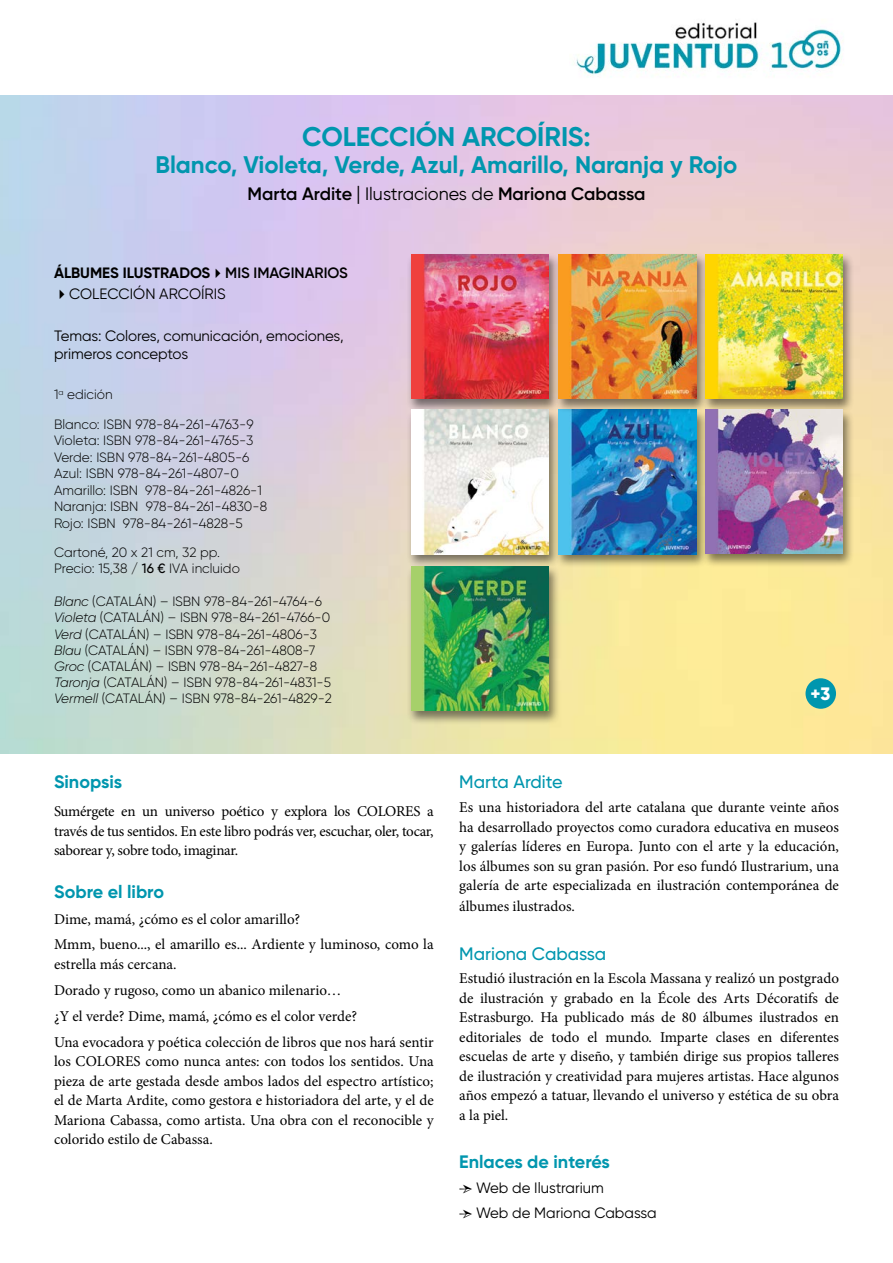
<style>
.page{position:relative;width:893px;height:1263px;background:#fff}
.page>*{position:absolute;margin:0;border:0;box-sizing:border-box;transform-origin:0 0}
.t1{font:700 27px "Gilroy";color:#0096ae}
.t2{font:700 24px "Gilroy";color:#0096ae}
.t3{font:600 18px "Gilroy";color:#000}
.t4{font:700 18px "Gilroy";color:#0096ae}
.t5{font:500 18px "Gilroy";color:#0096ae}
.t6{font:800 18px "Gilroy";color:#fff}
.t7{font:15px/19.5px "Minion Pro";color:#000;text-align:justify}
.t8{font:15px/18px "Gilroy";letter-spacing:-.005em;color:#000}
.t9{font:700 15px "Gilroy";color:#000}
.t10{font:300 13.5px/16.5px "Gilroy";letter-spacing:-.005em;color:#000}
.s1{font-family:"Helvetica Neue CE";font-weight:400}
.s2{font-weight:400}
.s3{font-weight:600}
.s4{font-weight:500}
.s5{font-style:italic}
.s6{font-family:"Minion Pro"}
</style>
<div class="page">
<img style="left:576px;top:22px;width:266px;height:54px">
<div style="left:805px;top:678px;width:31px;height:31px;background:#0096ae;border-radius:50%"></div>
<div style="left:406px;top:252px;width:154px;height:161px;background:#000;opacity:.5"></div>
<img style="left:411px;top:254px;width:138px;height:145px">
<div style="left:406px;top:408px;width:154px;height:160px;background:#000;opacity:.5"></div>
<img style="left:411px;top:410px;width:138px;height:144px">
<div style="left:406px;top:564px;width:154px;height:161px;background:#000;opacity:.5"></div>
<img style="left:411px;top:566px;width:138px;height:144px">
<div style="left:554px;top:408px;width:154px;height:160px;background:#000;opacity:.5"></div>
<img style="left:559px;top:413px;width:137px;height:141px">
<div style="left:554px;top:252px;width:154px;height:161px;background:#000;opacity:.5"></div>
<img style="left:559px;top:254px;width:137px;height:145px">
<div style="left:701px;top:252px;width:154px;height:161px;background:#000;opacity:.5"></div>
<img style="left:705px;top:254px;width:138px;height:145px">
<div style="left:701px;top:408px;width:154px;height:160px;background:#000;opacity:.5"></div>
<img style="left:705px;top:410px;width:138px;height:144px">
<h1 class="t1" style="left:302px;top:120px;width:290px">COLECCIÓN ARCOÍRIS:</h1>
<h2 class="t2" style="left:156px;top:150px;width:583px">Blanco, Violeta, Verde, Azul, Amarillo, Naranja y Rojo</h2>
<p class="t3" style="left:248px;top:182px;width:399px">Marta Ardite <span class="s1">|</span> <span class="s2">Ilustraciones de</span> Mariona Cabassa</p>
<p class="t9" style="left:54px;top:264px;width:295px">ÁLBUMES ILUSTRADOS✔<span class="s3">MIS IMAGINARIOS</span></p>
<p class="t8" style="left:54px;top:285px;width:173px">✔COLECCIÓN ARCOÍRIS</p>
<p class="t8" style="left:54px;top:326px;width:291px">Temas: Colores, comunicación, emociones, primeros conceptos</p>
<p class="t10" style="left:54px;top:380px;width:201px;line-height:29.2px">1<sup>a</sup> edición<br>Blanco: ISBN 978-84-261-4763-9</p>
<p class="t10" style="left:54px;top:432px;width:215px">Violeta: ISBN 978-84-261-4765-3<br>Verde: ISBN 978-84-261-4805-6<br>Azul: ISBN 978-84-261-4807-0<br>Amarillo: ISBN 978-84-261-4826-1<br>Naranja: ISBN 978-84-261-4830-8<br>Rojo: ISBN 978-84-261-4828-5</p>
<p class="t10" style="left:54px;top:544px;width:187px">Cartoné, 20 x 21 cm, 32 pp.<br>Precio: 15,38 / <span class="s4">16 €</span> IVA incluido</p>
<p class="t10" style="left:54px;top:593px;width:279px"><span class="s5">Blanc</span> (CATALÁN) – ISBN 978-84-261-4764-6<br><span class="s5">Violeta</span> (CATALÁN) – ISBN 978-84-261-4766-0<br><span class="s5">Verd</span> (CATALÁN) – ISBN 978-84-261-4806-3<br><span class="s5">Blau</span> (CATALÁN) – ISBN 978-84-261-4808-7<br><span class="s5">Groc</span> (CATALÁN) – ISBN 978-84-261-4827-8<br><span class="s5">Taronja</span> (CATALÁN) – ISBN 978-84-261-4831-5<br><span class="s5">Vermell</span> (CATALÁN) – ISBN 978-84-261-4829-2</p>
<p class="t6" style="left:810px;top:682px;width:21px">+3</p>
<p class="t4" style="left:54px;top:771px;width:70px">Sinopsis</p>
<p class="t7" style="left:54px;top:802px;width:381px">Sumérgete en un universo poético y explora los COLORES a través de tus sentidos. En este libro podrás ver, escuchar, oler, tocar, saborear y, sobre todo, imaginar.</p>
<p class="t4" style="left:54px;top:880px;width:112px">Sobre el libro</p>
<p class="t7" style="left:54px;top:906px;width:381px;line-height:25.8px">Dime, mamá, ¿cómo es el color amarillo?<br>Mmm, bueno..., el amarillo es... Ardiente y luminoso, como la</p>
<p class="t7" style="left:54px;top:951px;width:381px;line-height:25.8px;text-align:left">estrella más cercana.<br>Dorado y rugoso, como un abanico milenario…<br>¿Y el verde? Dime, mamá, ¿cómo es el color verde?<br>Una evocadora y poética colección de libros que nos hará sentir</p>
<p class="t7" style="left:54px;top:1051px;width:381px">los COLORES como nunca antes: con todos los sentidos. Una pieza de arte gestada desde ambos lados del espectro artístico; el de Marta Ardite, como gestora e historiadora del arte, y el de Mariona Cabassa, como artista. Una obra con el reconocible y colorido estilo de Cabassa.</p>
<p class="t5" style="left:459px;top:771px;width:105px">Marta Ardite</p>
<p class="t7" style="left:459px;top:798px;width:381px">Es una historiadora del arte catalana que durante veinte años ha desarrollado proyectos como curadora educativa en museos y galerías líderes en Europa. Junto con el arte y la educación, los álbumes son su gran pasión. Por eso fundó Ilustrarium, una galería de arte especializada en ilustración contemporánea de</p>
<p class="t7" style="left:459px;top:897px;width:117px">álbumes ilustrados.</p>
<p class="t5" style="left:459px;top:942px;width:149px">Mariona Cabassa</p>
<p class="t7" style="left:459px;top:969px;width:381px">Estudió ilustración en la Escola Massana y realizó un postgrado de ilustración y grabado en la École des Arts Décoratifs de Estrasburgo. Ha publicado más de 80 álbumes ilustrados en editoriales de todo el mundo. Imparte clases en diferentes escuelas de arte y diseño, y también dirige sus propios talleres de ilustración y creatividad para mujeres artistas. Hace algunos años empezó a tatuar, llevando el universo y estética de su obra a la piel.</p>
<p class="t4" style="left:459px;top:1150px;width:152px">Enlaces de interés</p>
<p class="t8" style="left:459px;top:1179px;width:146px"><span class="s6">→</span> Web de Ilustrarium</p>
<p class="t8" style="left:459px;top:1204px;width:199px"><span class="s6">→</span> Web de Mariona Cabassa</p>
</div>
